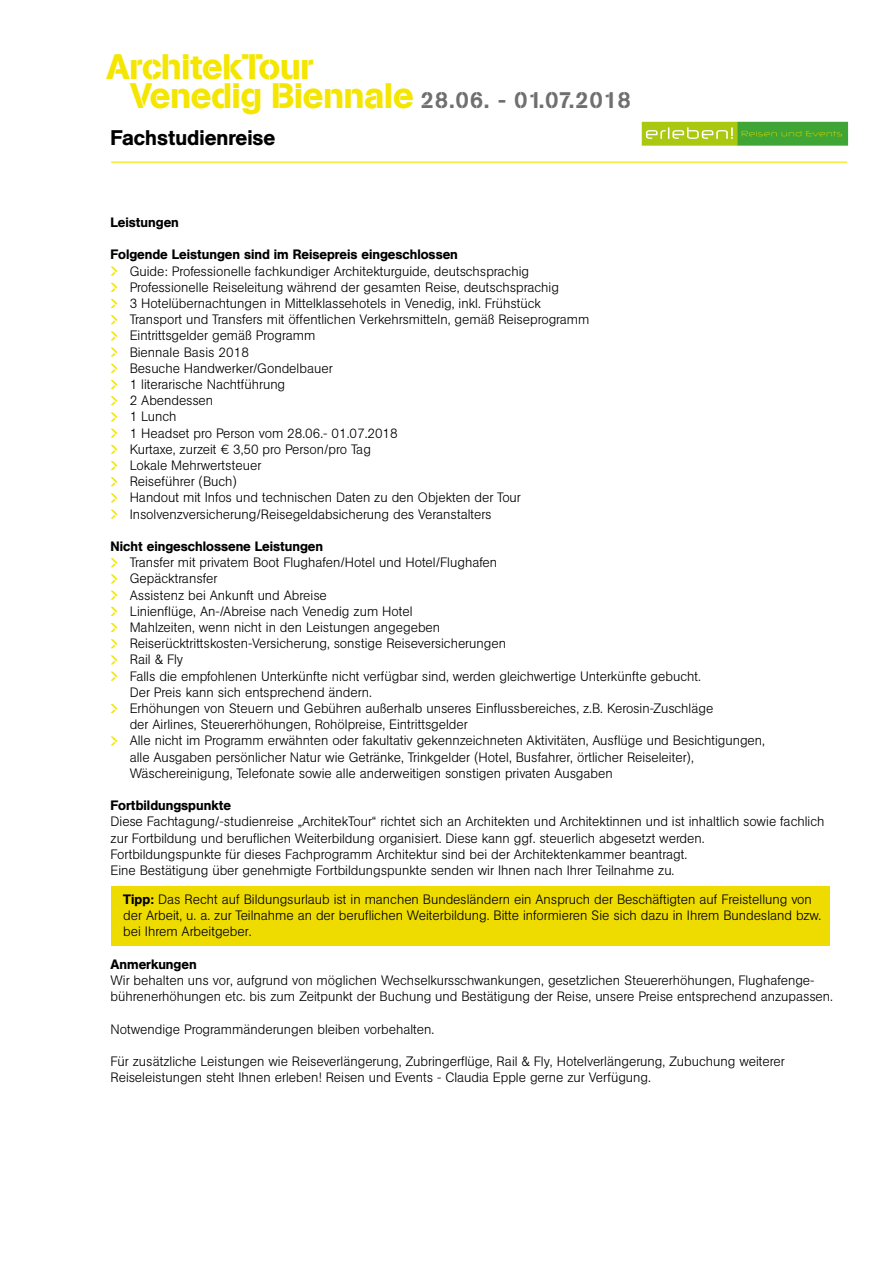
<style>
.page{position:relative;width:893px;height:1263px;background:#fff}
.page>*{position:absolute;margin:0;border:0;box-sizing:border-box;transform-origin:0 0}
.t1{font:35.1px/29.2px "AG Book Std Stencil";letter-spacing:-.02em;color:#f4e600}
.t2{font:22.95px "AG Book Std Stencil";letter-spacing:.06em;color:#706f6f}
.t3{font:500 21px "AG Book Pro";color:#000}
.t4{font:300 13.5px/16.2px "AG Book Pro";color:#000}
.t5{font:500 13.5px "AG Book Pro";color:#000}
.s1{font-weight:500}
</style>
<div class="page">
<div style="left:111px;top:885px;width:718px;height:60px;background:#eedc00"></div>
<div style="left:642px;top:122px;width:95px;height:23px;background:#abc810"></div>
<div style="left:642px;top:122px;width:96px;height:24px;border:1px solid #abc810"></div>
<div style="left:738px;top:122px;width:109px;height:23px;background:#3fa535"></div>
<div style="left:737px;top:122px;width:111px;height:24px;border:1px solid #3fa535"></div>
<svg style="left:742px;top:131px;width:100px;height:5px"></svg>
<svg style="left:646px;top:127px;width:87px;height:12px"></svg>
<hr style="left:111px;top:162px;width:736px;height:1px;background:#f4e600">
<svg style="left:111px;top:267px;width:6px;height:9px"></svg>
<svg style="left:111px;top:283px;width:6px;height:9px"></svg>
<svg style="left:111px;top:299px;width:6px;height:9px"></svg>
<svg style="left:111px;top:315px;width:6px;height:9px"></svg>
<svg style="left:111px;top:331px;width:6px;height:9px"></svg>
<svg style="left:111px;top:348px;width:6px;height:9px"></svg>
<svg style="left:111px;top:364px;width:6px;height:9px"></svg>
<svg style="left:111px;top:380px;width:6px;height:9px"></svg>
<svg style="left:111px;top:396px;width:6px;height:9px"></svg>
<svg style="left:111px;top:412px;width:6px;height:9px"></svg>
<svg style="left:111px;top:429px;width:6px;height:9px"></svg>
<svg style="left:111px;top:445px;width:6px;height:9px"></svg>
<svg style="left:111px;top:461px;width:6px;height:9px"></svg>
<svg style="left:111px;top:477px;width:6px;height:9px"></svg>
<svg style="left:111px;top:493px;width:6px;height:9px"></svg>
<svg style="left:111px;top:510px;width:6px;height:9px"></svg>
<svg style="left:111px;top:558px;width:6px;height:9px"></svg>
<svg style="left:111px;top:574px;width:6px;height:9px"></svg>
<svg style="left:111px;top:591px;width:6px;height:9px"></svg>
<svg style="left:111px;top:607px;width:6px;height:9px"></svg>
<svg style="left:111px;top:623px;width:6px;height:9px"></svg>
<svg style="left:111px;top:639px;width:6px;height:9px"></svg>
<svg style="left:111px;top:655px;width:6px;height:9px"></svg>
<svg style="left:111px;top:672px;width:6px;height:9px"></svg>
<svg style="left:111px;top:704px;width:6px;height:9px"></svg>
<svg style="left:111px;top:736px;width:6px;height:9px"></svg>
<h1 class="t1" style="left:130px;top:53px;width:286px;text-indent:-23px">ArchitekTour<br>Venedig Biennale</h1>
<h3 class="t3" style="left:111px;top:124px;width:166px">Fachstudienreise</h3>
<h2 class="t2" style="left:421px;top:86px;width:211px">28.06. - 01.07.2018</h2>
<p class="t5" style="left:111px;top:214px;width:70px">Leistungen</p>
<p class="t5" style="left:111px;top:246px;width:349px">Folgende Leistungen sind im Reisepreis eingeschlossen</p>
<p class="t4" style="left:130px;top:263px;width:461px">Guide: Professionelle fachkundiger Architekturguide, deutschsprachig Professionelle Reiseleitung während der gesamten Reise, deutschsprachig<br>3 Hotelübernachtungen in Mittelklassehotels in Venedig, inkl. Frühstück Transport und Transfers mit öffentlichen Verkehrsmitteln, gemäß Reiseprogramm Eintrittsgelder gemäß Programm<br>Biennale Basis 2018<br>Besuche Handwerker/Gondelbauer<br>1 literarische Nachtführung<br>2 Abendessen<br>1 Lunch<br>1 Headset pro Person vom 28.06.- 01.07.2018<br>Kurtaxe, zurzeit € 3,50 pro Person/pro Tag<br>Lokale Mehrwertsteuer<br>Reiseführer (Buch)<br>Handout mit Infos und technischen Daten zu den Objekten der Tour Insolvenzversicherung/Reisegeldabsicherung des Veranstalters</p>
<p class="t5" style="left:111px;top:538px;width:214px">Nicht eingeschlossene Leistungen</p>
<p class="t4" style="left:130px;top:554px;width:637px">Transfer mit privatem Boot Flughafen/Hotel und Hotel/Flughafen<br>Gepäcktransfer<br>Assistenz bei Ankunft und Abreise<br>Linienflüge, An-/Abreise nach Venedig zum Hotel<br>Mahlzeiten, wenn nicht in den Leistungen angegeben<br>Reiserücktrittskosten-Versicherung, sonstige Reiseversicherungen<br>Rail &amp; Fly<br>Falls die empfohlenen Unterkünfte nicht verfügbar sind, werden gleichwertige Unterkünfte gebucht.<br>Der Preis kann sich entsprechend ändern.<br>Erhöhungen von Steuern und Gebühren außerhalb unseres Einflussbereiches, z.B. Kerosin-Zuschläge<br>der Airlines, Steuererhöhungen, Rohölpreise, Eintrittsgelder<br>Alle nicht im Programm erwähnten oder fakultativ gekennzeichneten Aktivitäten, Ausflüge und Besichtigungen, alle Ausgaben persönlicher Natur wie Getränke, Trinkgelder (Hotel, Busfahrer, örtlicher Reiseleiter), Wäschereinigung, Telefonate sowie alle anderweitigen sonstigen privaten Ausgaben</p>
<p class="t5" style="left:111px;top:797px;width:122px">Fortbildungspunkte</p>
<p class="t4" style="left:111px;top:813px;width:715px">Diese Fachtagung/-studienreise „ArchitekTour“ richtet sich an Architekten und Architektinnen und ist inhaltlich sowie fachlich zur Fortbildung und beruflichen Weiterbildung organisiert. Diese kann ggf. steuerlich abgesetzt werden.<br>Fortbildungspunkte für dieses Fachprogramm Architektur sind bei der Architektenkammer beantragt.<br>Eine Bestätigung über genehmigte Fortbildungspunkte senden wir Ihnen nach Ihrer Teilnahme zu.</p>
<p class="t4" style="left:123px;top:891px;width:699px"><span class="s1">Tipp:</span> Das Recht auf Bildungsurlaub ist in manchen Bundesländern ein Anspruch der Beschäftigten auf Freistellung von der Arbeit, u. a. zur Teilnahme an der beruflichen Weiterbildung. Bitte informieren Sie sich dazu in Ihrem Bundesland bzw. bei Ihrem Arbeitgeber.</p>
<p class="t5" style="left:111px;top:955px;width:88px">Anmerkungen</p>
<p class="t4" style="left:111px;top:972px;width:724px">Wir behalten uns vor, aufgrund von möglichen Wechselkursschwankungen, gesetzlichen Steuererhöhungen, Flughafenge&shy;bührenerhöhungen etc. bis zum Zeitpunkt der Buchung und Bestätigung der Reise, unsere Preise entsprechend anzupassen.</p>
<p class="t4" style="left:111px;top:1020px;width:325px">Notwendige Programmänderungen bleiben vorbehalten.</p>
<p class="t4" style="left:111px;top:1053px;width:676px">Für zusätzliche Leistungen wie Reiseverlängerung, Zubringerflüge, Rail &amp; Fly, Hotelverlängerung, Zubuchung weiterer<br>Reiseleistungen steht Ihnen erleben! Reisen und Events - Claudia Epple gerne zur Verfügung.</p>
</div>
